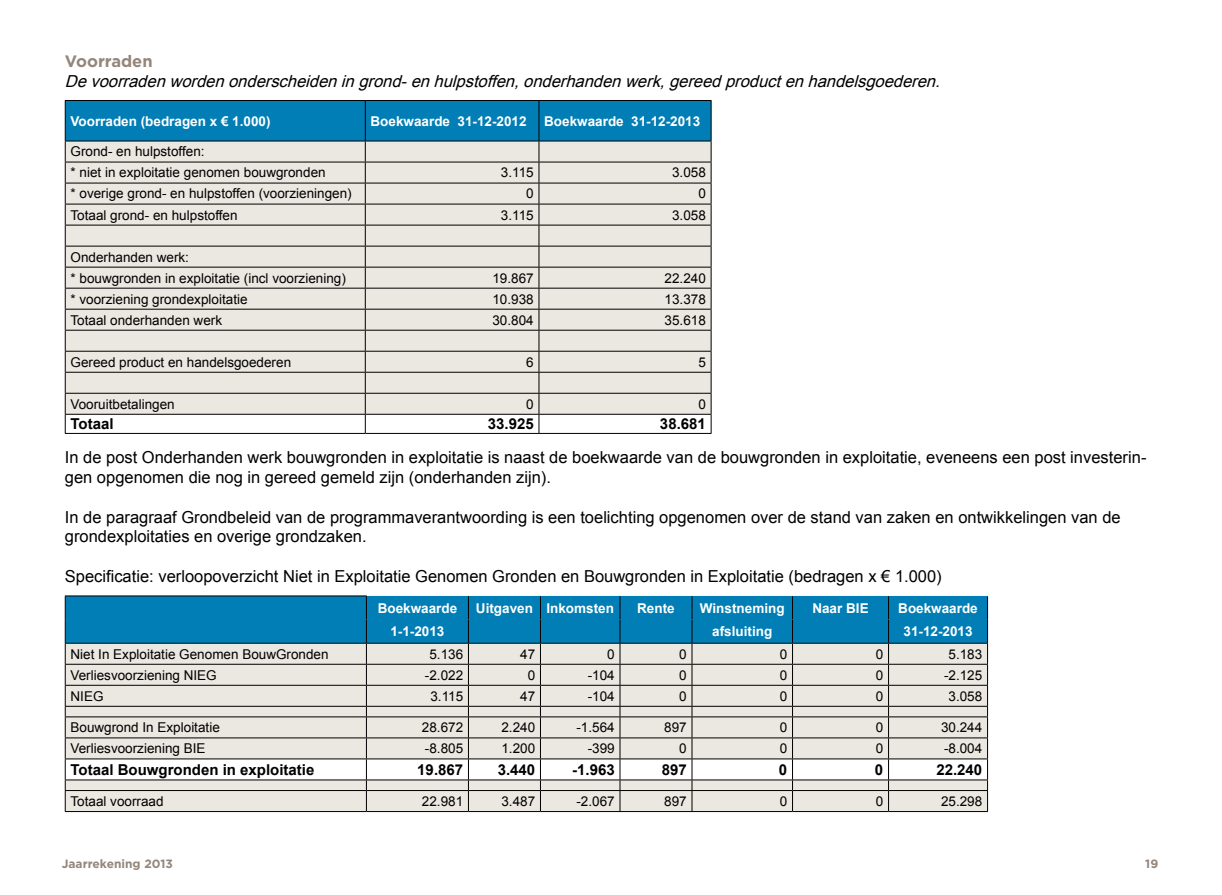
<style>
.page{position:relative;width:1222px;height:895px;background:#fff}
.page>*{position:absolute;margin:0;border:0;box-sizing:border-box;transform-origin:0 0}
.t1{font:16.5px/19.8px "Arial";color:#000}
.t2{font:italic 16.5px "Arial";color:#000}
.t3{font:700 16.5px "Gotham";color:#94867b}
.Standaard{font:700 15px "Arial";color:#000}
.Standaard-2{font:13.5px "Arial";color:#000}
.Standaard-3{font:700 13.5px "Arial";color:#fff}
.t4{font:700 12px "Gotham";color:#94867b}
</style>
<div class="page">
<svg style="left:65px;top:100px;width:647px;height:333px;background:#c4d0d1"></svg>
<hr style="left:65px;top:433px;width:300px;height:1px;background:#000">
<hr style="left:365px;top:433px;width:174px;height:1px;background:#000">
<hr style="left:539px;top:433px;width:172px;height:1px;background:#000">
<hr style="left:65px;top:595px;width:302px;height:1px;background:#000">
<svg style="left:65px;top:596px;width:923px;height:214px;background:#adc6ce"></svg>
<hr style="left:65px;top:810px;width:301px;height:1px;background:#000">
<hr style="left:366px;top:810px;width:102px;height:1px;background:#000">
<hr style="left:468px;top:810px;width:72px;height:1px;background:#000">
<hr style="left:540px;top:810px;width:80px;height:1px;background:#000">
<hr style="left:620px;top:810px;width:72px;height:1px;background:#000">
<hr style="left:692px;top:810px;width:100px;height:1px;background:#000">
<hr style="left:792px;top:810px;width:96px;height:1px;background:#000">
<hr style="left:888px;top:810px;width:100px;height:1px;background:#000">
<p class="t3" style="left:65px;top:50px;width:89px">Voorraden</p>
<p class="t2" style="left:65px;top:70px;width:882px">Devoorradenwordenonderscheideningrond-enhulpstoffen,onderhandenwerk,gereedproductenhandelsgoederen.</p>
<p class="Standaard-3" style="left:70px;top:112px;width:202px">Voorraden (bedragen x € 1.000)</p>
<p class="Standaard-3" style="left:370px;top:112px;width:158px">Boekwaarde 31-12-2012</p>
<p class="Standaard-3" style="left:544px;top:112px;width:158px">Boekwaarde 31-12-2013</p>
<p class="Standaard-2" style="left:70px;top:143px;width:136px">Grond- en hulpstoffen:</p>
<p class="Standaard-2" style="left:70px;top:164px;width:257px">* niet in exploitatie genomen bouwgronden</p>
<p class="Standaard-2" style="left:501px;top:164px;width:34px">3.115</p>
<p class="Standaard-2" style="left:672px;top:164px;width:35px">3.058</p>
<p class="Standaard-2" style="left:70px;top:185px;width:283px">* overige grond- en hulpstoffen (voorzieningen)</p>
<p class="Standaard-2" style="left:526px;top:185px;width:9px">0</p>
<p class="Standaard-2" style="left:698px;top:185px;width:9px">0</p>
<p class="Standaard-2" style="left:70px;top:206px;width:169px">Totaal grond- en hulpstoffen</p>
<p class="Standaard-2" style="left:501px;top:206px;width:34px">3.115</p>
<p class="Standaard-2" style="left:672px;top:206px;width:35px">3.058</p>
<p class="Standaard-2" style="left:70px;top:248px;width:120px">Onderhanden werk:</p>
<p class="Standaard-2" style="left:70px;top:269px;width:277px">* bouwgronden in exploitatie (incl voorziening)</p>
<p class="Standaard-2" style="left:492px;top:269px;width:43px">19.867</p>
<p class="Standaard-2" style="left:664px;top:269px;width:43px">22.240</p>
<p class="Standaard-2" style="left:70px;top:290px;width:179px">* voorziening grondexploitatie</p>
<p class="Standaard-2" style="left:492px;top:290px;width:43px">10.938</p>
<p class="Standaard-2" style="left:664px;top:290px;width:43px">13.378</p>
<p class="Standaard-2" style="left:70px;top:311px;width:153px">Totaal onderhanden werk</p>
<p class="Standaard-2" style="left:492px;top:311px;width:43px">30.804</p>
<p class="Standaard-2" style="left:664px;top:311px;width:43px">35.618</p>
<p class="Standaard-2" style="left:70px;top:353px;width:222px">Gereed product en handelsgoederen</p>
<p class="Standaard-2" style="left:526px;top:353px;width:9px">6</p>
<p class="Standaard-2" style="left:698px;top:353px;width:9px">5</p>
<p class="Standaard-2" style="left:70px;top:395px;width:106px">Vooruitbetalingen</p>
<p class="Standaard-2" style="left:526px;top:395px;width:9px">0</p>
<p class="Standaard-2" style="left:698px;top:395px;width:9px">0</p>
<p class="Standaard" style="left:70px;top:414px;width:45px">Totaal</p>
<p class="Standaard" style="left:488px;top:414px;width:47px">33.925</p>
<p class="Standaard" style="left:660px;top:414px;width:47px">38.681</p>
<p class="t1" style="left:65px;top:447px;width:1083px">In de post Onderhanden werk bouwgronden in exploitatie is naast de boekwaarde van de bouwgronden in exploitatie, eveneens een post investerin&shy;gen opgenomen die nog in gereed gemeld zijn (onderhanden zijn).</p>
<p class="t1" style="left:65px;top:507px;width:1057px">In de paragraaf Grondbeleid van de programmaverantwoording is een toelichting opgenomen over de stand van zaken en ontwikkelingen van de grondexploitaties en overige grondzaken.</p>
<p class="t1" style="left:65px;top:566px;width:878px">Specificatie: verloopoverzicht Niet in Exploitatie Genomen Gronden en Bouwgronden in Exploitatie (bedragen x € 1.000)</p>
<p class="Standaard-3" style="left:378px;top:598px;width:81px">Boekwaarde</p>
<p class="Standaard-3" style="left:476px;top:598px;width:59px">Uitgaven</p>
<p class="Standaard-3" style="left:546px;top:598px;width:69px">Inkomsten</p>
<p class="Standaard-3" style="left:637px;top:598px;width:39px">Rente</p>
<p class="Standaard-3" style="left:700px;top:598px;width:86px">Winstneming</p>
<p class="Standaard-3" style="left:812px;top:598px;width:58px">Naar BIE</p>
<p class="Standaard-3" style="left:898px;top:598px;width:81px">Boekwaarde</p>
<p class="Standaard-3" style="left:390px;top:622px;width:56px">1-1-2013</p>
<p class="Standaard-3" style="left:712px;top:622px;width:62px">afsluiting</p>
<p class="Standaard-3" style="left:903px;top:622px;width:71px">31-12-2013</p>
<p class="Standaard-2" style="left:70px;top:644px;width:260px">Niet In Exploitatie Genomen BouwGronden</p>
<p class="Standaard-2" style="left:429px;top:644px;width:35px">5.136</p>
<p class="Standaard-2" style="left:520px;top:644px;width:17px">47</p>
<p class="Standaard-2" style="left:607px;top:644px;width:9px">0</p>
<p class="Standaard-2" style="left:679px;top:644px;width:9px">0</p>
<p class="Standaard-2" style="left:780px;top:644px;width:9px">0</p>
<p class="Standaard-2" style="left:876px;top:644px;width:9px">0</p>
<p class="Standaard-2" style="left:948px;top:644px;width:35px">5.183</p>
<p class="Standaard-2" style="left:70px;top:665px;width:148px">Verliesvoorziening NIEG</p>
<p class="Standaard-2" style="left:425px;top:665px;width:40px">-2.022</p>
<p class="Standaard-2" style="left:528px;top:665px;width:9px">0</p>
<p class="Standaard-2" style="left:588px;top:665px;width:29px">-104</p>
<p class="Standaard-2" style="left:679px;top:665px;width:9px">0</p>
<p class="Standaard-2" style="left:780px;top:665px;width:9px">0</p>
<p class="Standaard-2" style="left:876px;top:665px;width:9px">0</p>
<p class="Standaard-2" style="left:944px;top:665px;width:40px">-2.125</p>
<p class="Standaard-2" style="left:70px;top:686px;width:35px">NIEG</p>
<p class="Standaard-2" style="left:430px;top:686px;width:34px">3.115</p>
<p class="Standaard-2" style="left:520px;top:686px;width:17px">47</p>
<p class="Standaard-2" style="left:588px;top:686px;width:29px">-104</p>
<p class="Standaard-2" style="left:679px;top:686px;width:9px">0</p>
<p class="Standaard-2" style="left:780px;top:686px;width:9px">0</p>
<p class="Standaard-2" style="left:876px;top:686px;width:9px">0</p>
<p class="Standaard-2" style="left:948px;top:686px;width:35px">3.058</p>
<p class="Standaard-2" style="left:70px;top:718px;width:151px">Bouwgrond In Exploitatie</p>
<p class="Standaard-2" style="left:422px;top:718px;width:43px">28.672</p>
<p class="Standaard-2" style="left:501px;top:718px;width:35px">2.240</p>
<p class="Standaard-2" style="left:576px;top:718px;width:40px">-1.564</p>
<p class="Standaard-2" style="left:664px;top:718px;width:24px">897</p>
<p class="Standaard-2" style="left:780px;top:718px;width:9px">0</p>
<p class="Standaard-2" style="left:876px;top:718px;width:9px">0</p>
<p class="Standaard-2" style="left:941px;top:718px;width:43px">30.244</p>
<p class="Standaard-2" style="left:70px;top:739px;width:137px">Verliesvoorziening BIE</p>
<p class="Standaard-2" style="left:425px;top:739px;width:40px">-8.805</p>
<p class="Standaard-2" style="left:501px;top:739px;width:35px">1.200</p>
<p class="Standaard-2" style="left:588px;top:739px;width:29px">-399</p>
<p class="Standaard-2" style="left:679px;top:739px;width:9px">0</p>
<p class="Standaard-2" style="left:780px;top:739px;width:9px">0</p>
<p class="Standaard-2" style="left:876px;top:739px;width:9px">0</p>
<p class="Standaard-2" style="left:944px;top:739px;width:40px">-8.004</p>
<p class="Standaard" style="left:70px;top:759px;width:245px">Totaal Bouwgronden in exploitatie</p>
<p class="Standaard" style="left:417px;top:759px;width:47px">19.867</p>
<p class="Standaard" style="left:498px;top:759px;width:39px">3.440</p>
<p class="Standaard" style="left:572px;top:759px;width:44px">-1.963</p>
<p class="Standaard" style="left:662px;top:759px;width:27px">897</p>
<p class="Standaard" style="left:779px;top:759px;width:10px">0</p>
<p class="Standaard" style="left:875px;top:759px;width:10px">0</p>
<p class="Standaard" style="left:936px;top:759px;width:47px">22.240</p>
<p class="Standaard-2" style="left:70px;top:792px;width:95px">Totaal voorraad</p>
<p class="Standaard-2" style="left:422px;top:792px;width:43px">22.981</p>
<p class="Standaard-2" style="left:501px;top:792px;width:35px">3.487</p>
<p class="Standaard-2" style="left:576px;top:792px;width:40px">-2.067</p>
<p class="Standaard-2" style="left:664px;top:792px;width:24px">897</p>
<p class="Standaard-2" style="left:780px;top:792px;width:9px">0</p>
<p class="Standaard-2" style="left:876px;top:792px;width:9px">0</p>
<p class="Standaard-2" style="left:941px;top:792px;width:43px">25.298</p>
<p class="t4" style="left:62px;top:855px;width:113px">Jaarrekening 2013</p>
<p class="t4" style="left:1145px;top:855px;width:15px">19</p>
</div>
